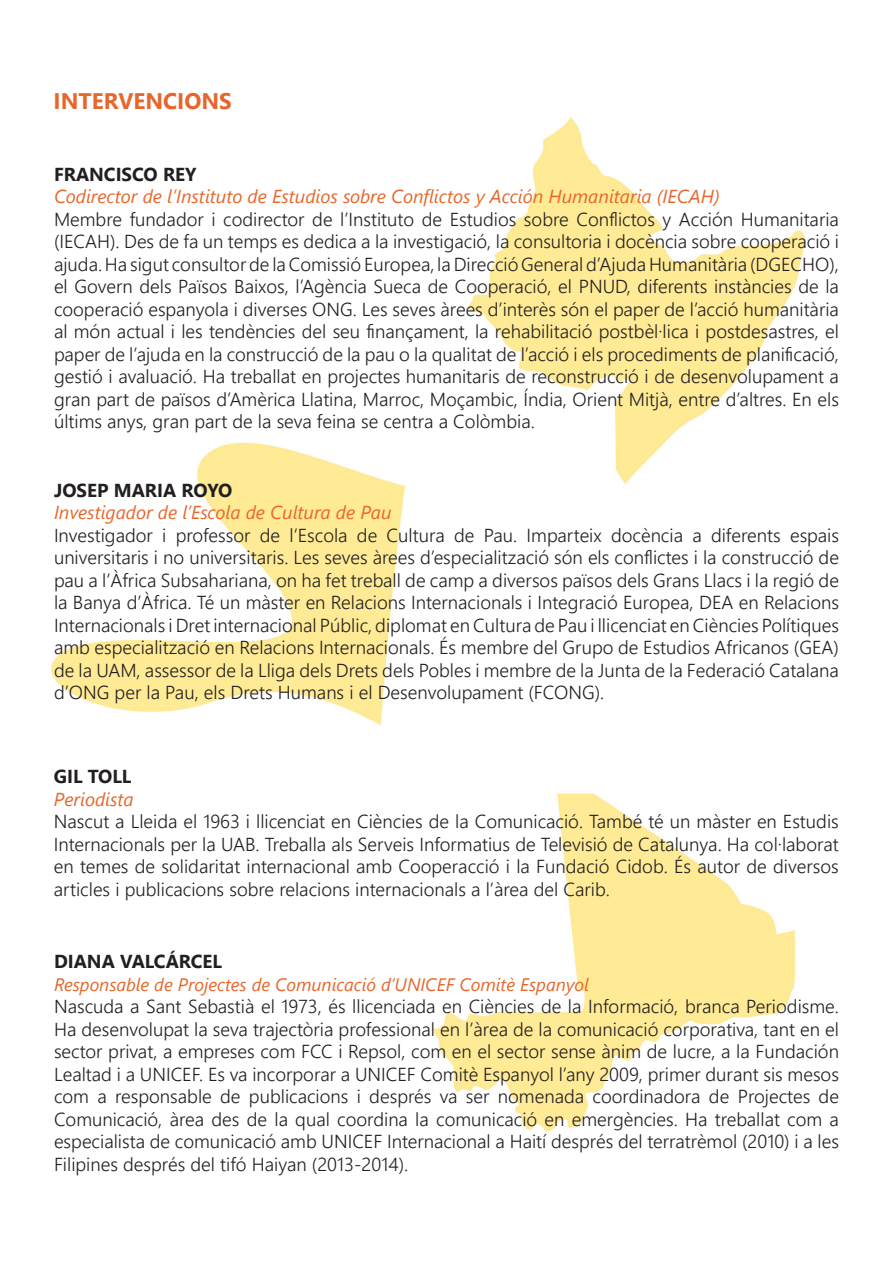
<style>
.page{position:relative;width:893px;height:1263px;background:#fff}
.page>*{position:absolute;margin:0;border:0;box-sizing:border-box;transform-origin:0 0}
.t1{font:700 22.5px "Segoe UI";color:#e6672c}
.t2{font:300 18.75px/22.5px "Segoe UI";color:#231f20;text-align:justify}
.t3{font:italic 18.75px "Segoe UI";color:#e6672c}
.t4{font:700 18.75px "Segoe UI";color:#231f20}
.t5{font:italic 18px "Segoe UI";color:#e6672c}
</style>
<div class="page">
<img style="left:433px;top:793px;width:362px;height:339px">
<img style="left:468px;top:117px;width:337px;height:368px">
<img style="left:51px;top:442px;width:396px;height:361px">
<p class="t1" style="left:54px;top:83px;width:180px">INTERVENCIONS</p>
<p class="t4" style="left:54px;top:159px;width:144px">FRANCISCO REY</p>
<p class="t3" style="left:54px;top:184px;width:667px">Codirector de l’Instituto de Estudios sobre Conflictos y Acción Humanitaria (IECAH)</p>
<p class="t2" style="left:54px;top:207px;width:786px">Membre fundador i codirector de l’Instituto de Estudios sobre Conflictos y Acción Humanitaria (IECAH). Des de fa un temps es dedica a la investigació, la consultoria i docència sobre cooperació i ajuda. Ha sigut consultor de la Comissió Europea, la Direcció General d’Ajuda Humanitària (DGECHO), el Govern dels Països Baixos, l’Agència Sueca de Cooperació, el PNUD, diferents instàncies de la cooperació espanyola i diverses ONG. Les seves àrees d’interès són el paper de l’acció humanitària al món actual i les tendències del seu finançament, la rehabilitació postbèl·lica i postdesastres, el paper de l’ajuda en la construcció de la pau o la qualitat de l’acció i els procediments de planificació, gestió i avaluació. Ha treballat en projectes humanitaris de reconstrucció i de desenvolupament a gran part de països d’Amèrica Llatina, Marroc, Moçambic, Índia, Orient Mitjà, entre d’altres. En els últims anys, gran part de la seva feina se centra a Colòmbia.</p>
<p class="t4" style="left:54px;top:475px;width:180px">JOSEP MARIA ROYO</p>
<p class="t3" style="left:54px;top:500px;width:339px">Investigador de l’Escola de Cultura de Pau</p>
<p class="t2" style="left:54px;top:523px;width:786px">Investigador i professor de l’Escola de Cultura de Pau. Imparteix docència a diferents espais universitaris i no universitaris. Les seves àrees d’especialització són els conflictes i la construcció de pau a l’Àfrica Subsahariana, on ha fet treball de camp a diversos països dels Grans Llacs i la regió de la Banya d’Àfrica. Té un màster en Relacions Internacionals i Integració Europea, DEA en Relacions Internacionals i Dret internacional Públic, diplomat en Cultura de Pau i llicenciat en Ciències Polítiques amb especialització en Relacions Internacionals. És membre del Grupo de Estudios Africanos (GEA) de la UAM, assessor de la Lliga dels Drets dels Pobles i membre de la Junta de la Federació Catalana d’ONG per la Pau, els Drets Humans i el Desenvolupament (FCONG).</p>
<p class="t4" style="left:54px;top:761px;width:79px">GIL TOLL</p>
<p class="t3" style="left:54px;top:786px;width:81px">Periodista</p>
<p class="t2" style="left:54px;top:810px;width:786px">Nascut a Lleida el 1963 i llicenciat en Ciències de la Comunicació. També té un màster en Estudis Internacionals per la UAB. Treballa als Serveis Informatius de Televisió de Catalunya. Ha col·laborat en temes de solidaritat internacional amb Cooperacció i la Fundació Cidob. És autor de diversos articles i publicacions sobre relacions internacionals a l’àrea del Carib.</p>
<p class="t4" style="left:54px;top:946px;width:170px">DIANA VALCÁRCEL</p>
<p class="t5" style="left:54px;top:972px;width:536px">Responsable de Projectes de Comunicació d’UNICEF Comitè Espanyol</p>
<p class="t2" style="left:54px;top:995px;width:786px">Nascuda a Sant Sebastià el 1973, és llicenciada en Ciències de la Informació, branca Periodisme.<br>Ha desenvolupat la seva trajectòria professional en l’àrea de la comunicació corporativa, tant en el sector privat, a empreses com FCC i Repsol, com en el sector sense ànim de lucre, a la Fundación Lealtad i a UNICEF. Es va incorporar a UNICEF Comitè Espanyol l’any 2009, primer durant sis mesos com a responsable de publicacions i després va ser nomenada coordinadora de Projectes de Comunicació, àrea des de la qual coordina la comunicació en emergències. Ha treballat com a especialista de comunicació amb UNICEF Internacional a Haití després del terratrèmol (2010) i a les Filipines després del tifó Haiyan (2013-2014).</p>
</div>
